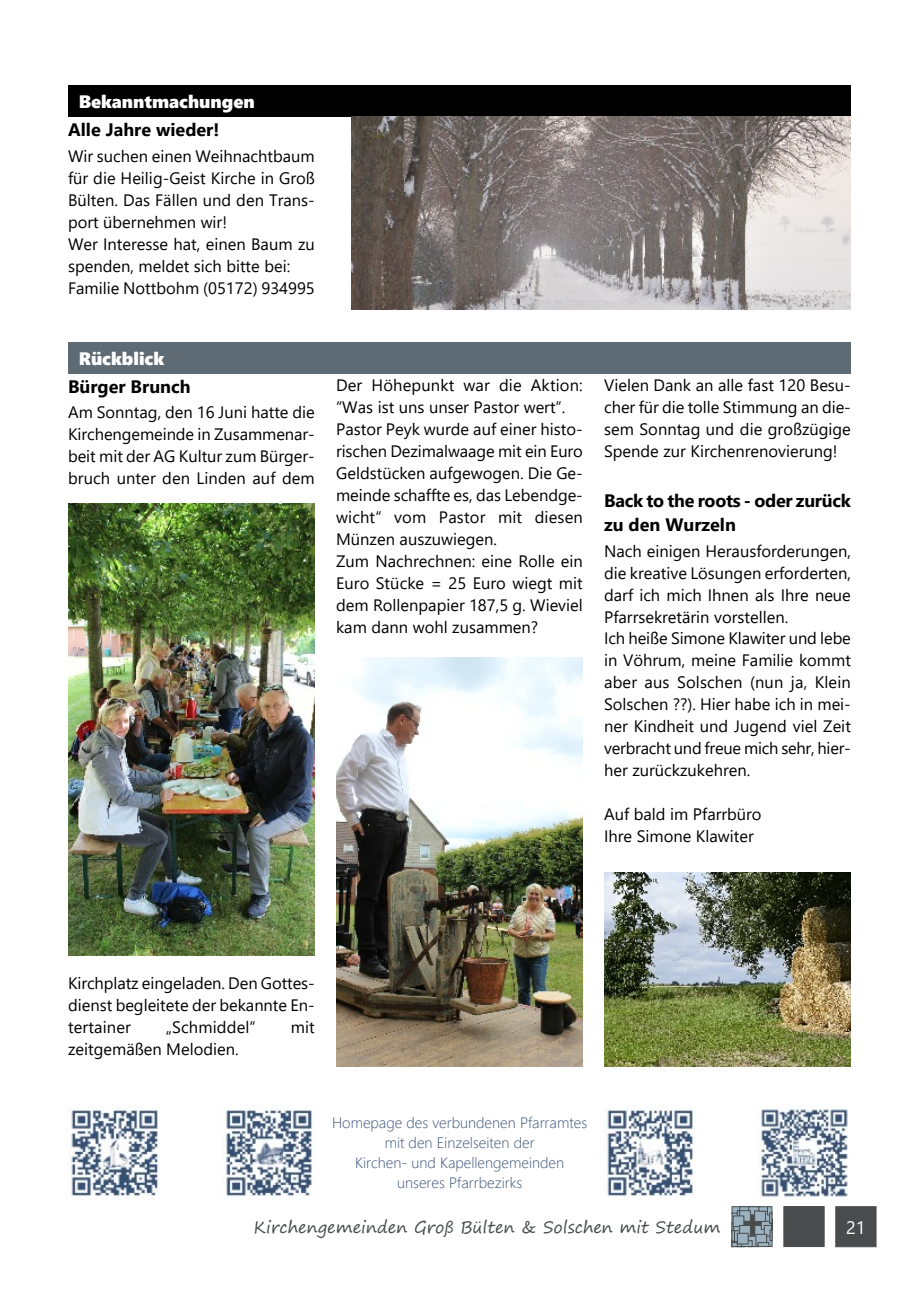
<style>
.page{position:relative;width:919px;height:1289px;background:#fff}
.page>*{position:absolute;margin:0;border:0;box-sizing:border-box;transform-origin:0 0}
.t1{font:700 18px/24px "Segoe UI";color:#000}
.t2{font:18px "Segoe UI Black";color:#fff}
.t3{font:18px "Segoe UI";color:#fff}
.t4{font:16.5px/21.9px "Segoe UI";color:#000}
.t5{font:16.5px "Segoe Print";color:#494c4d}
.t6{font:300 15px/20px "Segoe UI";color:#375174;text-align:center}
</style>
<div class="page">
<div style="left:740px;top:1214px;width:23px;height:22px;background:#494c4d"></div>
<svg style="left:731px;top:1206px;width:10px;height:8px"></svg>
<svg style="left:759px;top:1226px;width:4px;height:7px"></svg>
<svg style="left:731px;top:1212px;width:6px;height:11px"></svg>
<div style="left:739px;top:1206px;width:11px;height:10px;background:#9cb2c0;border:1px solid #494c4d"></div>
<svg style="left:739px;top:1206px;width:9px;height:3px"></svg>
<svg style="left:765px;top:1235px;width:7px;height:11px"></svg>
<div style="left:748px;top:1206px;width:11px;height:9px;background:#9cb2c0;border:1px solid #494c4d"></div>
<svg style="left:760px;top:1218px;width:12px;height:11px"></svg>
<div style="left:763px;top:1224px;width:9px;height:12px;background:#9cb2c0;border:1px solid #494c4d"></div>
<svg style="left:765px;top:1211px;width:4px;height:10px"></svg>
<div style="left:739px;top:1210px;width:11px;height:11px;background:#9cb2c0;border:1px solid #494c4d"></div>
<div style="left:754px;top:1210px;width:11px;height:11px;background:#9cb2c0;border:1px solid #494c4d"></div>
<svg style="left:758px;top:1206px;width:12px;height:5px"></svg>
<svg style="left:767px;top:1206px;width:5px;height:9px"></svg>
<svg style="left:769px;top:1212px;width:4px;height:28px"></svg>
<div style="left:755px;top:1233px;width:12px;height:12px;background:#9cb2c0;border:1px solid #494c4d"></div>
<svg style="left:731px;top:1221px;width:28px;height:26px"></svg>
<div style="left:732px;top:1215px;width:12px;height:11px;background:#9cb2c0;border:1px solid #494c4d"></div>
<div style="left:739px;top:1224px;width:11px;height:12px;background:#9cb2c0;border:1px solid #494c4d"></div>
<div style="left:737px;top:1232px;width:11px;height:12px;background:#9cb2c0;border:1px solid #494c4d"></div>
<svg style="left:757px;top:1242px;width:12px;height:4px"></svg>
<div style="left:783px;top:1206px;width:41px;height:40px;background:#494c4d;border:1px solid #494c4d"></div>
<div style="left:835px;top:1206px;width:41px;height:40px;background:#494c4d;border:1px solid #494c4d"></div>
<div style="left:68px;top:85px;width:782px;height:32px;background:#000"></div>
<div style="left:68px;top:341px;width:782px;height:32px;background:#5e6b74"></div>
<img style="left:351px;top:117px;width:499px;height:192px">
<img style="left:68px;top:503px;width:247px;height:452px">
<img style="left:336px;top:658px;width:247px;height:408px">
<img style="left:68px;top:1106px;width:91px;height:90px">
<img style="left:758px;top:1108px;width:90px;height:89px">
<img style="left:604px;top:1108px;width:90px;height:88px">
<img style="left:223px;top:1105px;width:90px;height:92px">
<img style="left:604px;top:872px;width:246px;height:194px">
<p class="t2" style="left:79px;top:95px;width:177px">Bekanntmachungen</p>
<p class="t1" style="left:68px;top:120px;width:153px">Alle Jahre wieder!</p>
<p class="t4" style="left:68px;top:146px;width:248px">Wir suchen einen Weihnachtbaum für die Heilig-Geist Kirche in Groß<br>Bülten. Das Fällen und den Trans&shy;port übernehmen wir!<br>Wer Interesse hat, einen Baum zu spenden, meldet sich bitte bei:<br>Familie Nottbohm (05172) 934995</p>
<p class="t2" style="left:79px;top:352px;width:87px">Rückblick</p>
<p class="t1" style="left:68px;top:376px;width:124px">Bürger Brunch</p>
<p class="t4" style="left:68px;top:403px;width:248px;text-align:justify">Am Sonntag, den 16 Juni hatte die Kirchengemeinde in Zusammenar&shy;beit mit der AG Kultur zum Bürger&shy;bruch unter den Linden auf dem</p>
<p class="t4" style="left:336px;top:376px;width:248px">Der Höhepunkt war die Aktion: “Was ist uns unser Pastor wert“.<br>Pastor Peyk wurde auf einer histo&shy;rischen Dezimalwaage mit ein Euro<br>Geldstücken aufgewogen. Die Ge&shy;meinde schaffte es, das Lebendge&shy;wicht“ vom Pastor mit diesen<br>Münzen auszuwiegen.<br>Zum Nachrechnen: eine Rolle ein<br>Euro Stücke = 25 Euro wiegt mit dem Rollenpapier 187,5 g. Wieviel kam dann wohl zusammen?</p>
<p class="t4" style="left:604px;top:376px;width:248px;text-align:justify">Vielen Dank an alle fast 120 Besu&shy;cher für die tolle Stimmung an die&shy;sem Sonntag und die großzügige Spende zur Kirchenrenovierung!</p>
<p class="t1" style="left:604px;top:490px;width:248px">Back to the roots - oder zurück zu den Wurzeln</p>
<p class="t4" style="left:604px;top:541px;width:248px">Nach einigen Herausforderungen, die kreative Lösungen erforderten, darf ich mich Ihnen als Ihre neue<br>Pfarrsekretärin vorstellen.<br>Ich heiße Simone Klawiter und lebe in Vöhrum, meine Familie kommt aber aus Solschen (nun ja, Klein<br>Solschen ??). Hier habe ich in mei&shy;ner Kindheit und Jugend viel Zeit verbracht und freue mich sehr, hier&shy;her zurückzukehren.</p>
<p class="t4" style="left:604px;top:805px;width:159px">Auf bald im Pfarrbüro<br>Ihre Simone Klawiter</p>
<p class="t4" style="left:68px;top:974px;width:248px;text-align:justify">Kirchplatz eingeladen. Den Gottes&shy;dienst begleitete der bekannte En&shy;tertainer</p>
<p class="t4" style="left:166px;top:1018px;width:91px">„Schmiddel“</p>
<p class="t4" style="left:291px;top:1018px;width:26px">mit</p>
<p class="t4" style="left:68px;top:1040px;width:172px">zeitgemäßen Melodien.</p>
<p class="t6" style="left:332px;top:1114px;width:256px">Homepage des verbundenen Pfarramtes mit den Einzelseiten der<br>Kirchen- und Kapellengemeinden unseres Pfarrbezirks</p>
<p class="t5" style="left:254px;top:1218px;width:468px">Kirchengemeinden Groß Bülten &amp; Solschen mit Stedum</p>
<p class="t3" style="left:846px;top:1220px;width:21px">21</p>
</div>
